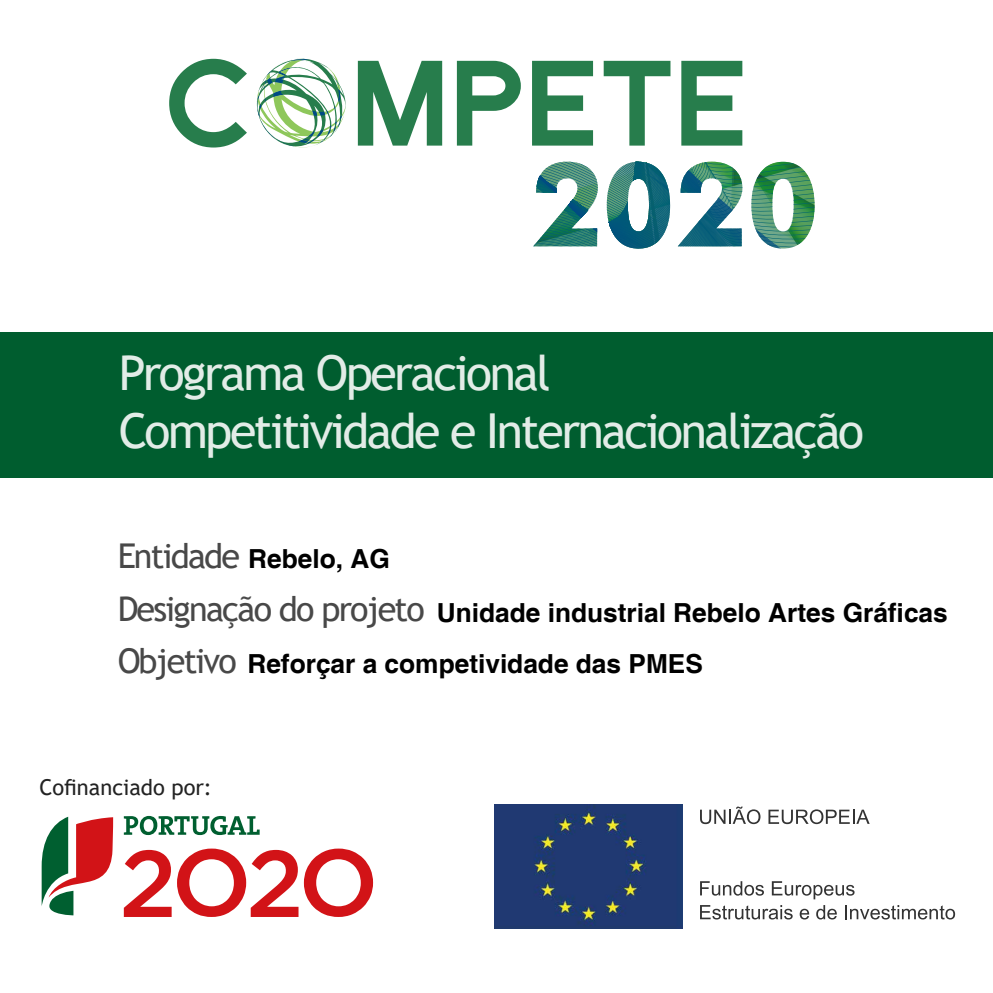
<style>
.page{position:relative;width:993px;height:993px;background:#fff}
.page>*{position:absolute;margin:0;border:0;box-sizing:border-box;transform-origin:0 0}
.t1{font:48.12px/57.8px "Trebuchet MS";letter-spacing:-.05em;color:#fff}
.t2{font:34.12px/52.3px "Trebuchet MS";letter-spacing:-.05em;color:rgb(0 0 0/.8)}
.t3{font:700 26.25px/51.4px "Helvetica";color:#000}
.t4{font:21.88px "Trebuchet MS";color:rgb(0 0 0/.87)}
</style>
<div class="page">
<img style="left:494px;top:804px;width:188px;height:124px">
<svg style="left:700px;top:806px;width:60px;height:17px"></svg>
<svg style="left:768px;top:809px;width:101px;height:14px"></svg>
<svg style="left:700px;top:881px;width:254px;height:38px"></svg>
<svg style="left:124px;top:849px;width:47px;height:67px"></svg>
<svg style="left:177px;top:848px;width:121px;height:68px"></svg>
<svg style="left:304px;top:848px;width:69px;height:68px"></svg>
<svg style="left:124px;top:815px;width:135px;height:19px"></svg>
<svg style="left:42px;top:816px;width:71px;height:99px"></svg>
<div style="left:0;top:332px;width:992px;height:145px;background:#005d2f"></div>
<svg style="left:169px;top:59px;width:78px;height:88px"></svg>
<svg style="left:358px;top:61px;width:84px;height:84px"></svg>
<svg style="left:456px;top:61px;width:64px;height:84px"></svg>
<svg style="left:532px;top:61px;width:61px;height:84px"></svg>
<svg style="left:603px;top:61px;width:67px;height:84px"></svg>
<svg style="left:681px;top:61px;width:61px;height:84px"></svg>
<svg style="left:256px;top:58px;width:90px;height:90px"></svg>
<svg style="left:533px;top:162px;width:281px;height:86px"></svg>
<h1 class="t1" style="left:118px;top:348px;width:747px">Programa Operacional<br>Competitividade e Internacionalização</h1>
<h2 class="t2" style="left:117px;top:532px;width:309px">Entidade<br>Designação do projeto<br>Objetivo</h2>
<p class="t3" style="left:248px;top:535px;width:143px">Rebelo, AG</p>
<p class="t3" style="left:247px;top:588px;width:701px;text-indent:189px">Unidade industrial Rebelo Artes Gráficas<br>Reforçar a competividade das PMES</p>
<p class="t4" style="left:39px;top:778px;width:174px">Cofinanciado por:</p>
</div>
